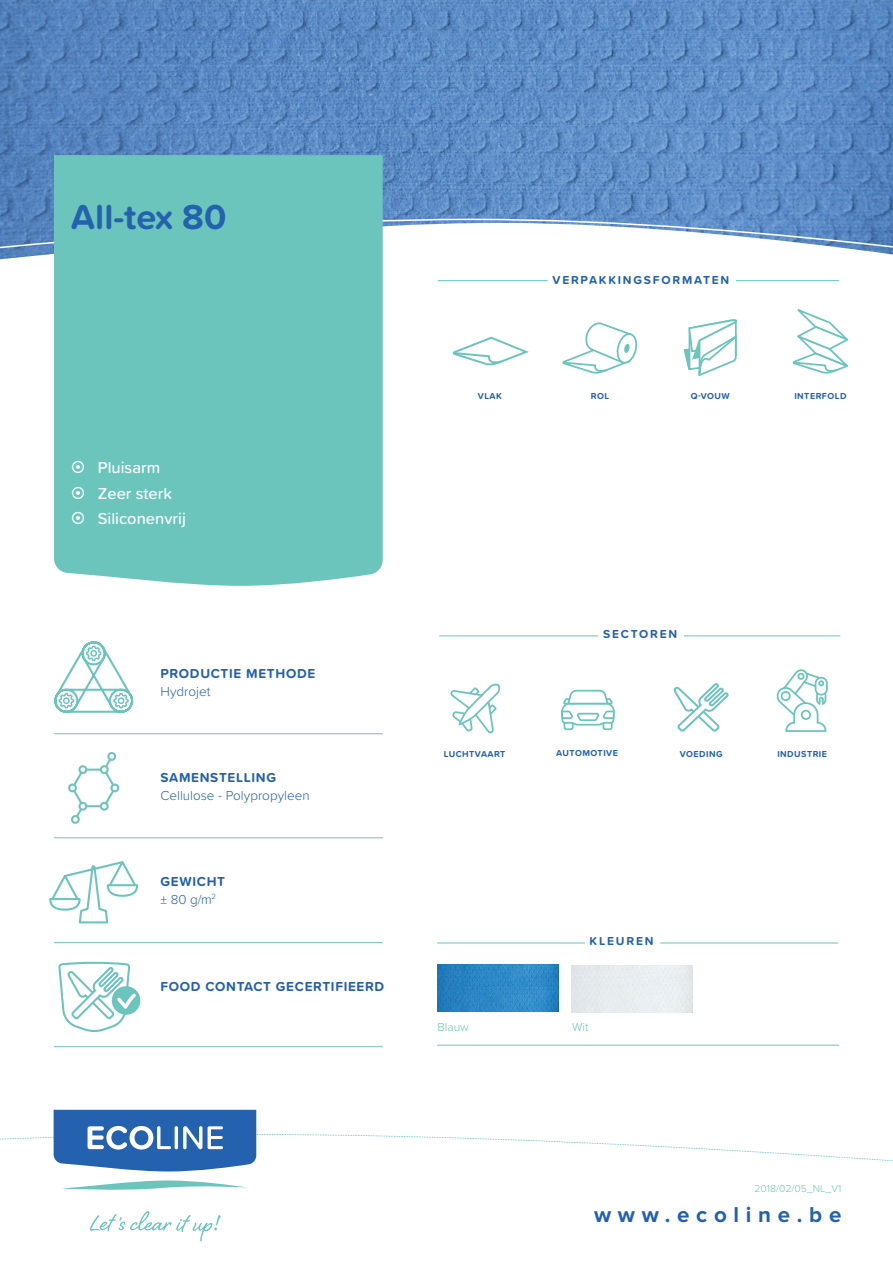
<style>
.page{position:relative;width:893px;height:1263px;background:#fff}
.page>*{position:absolute;margin:0;border:0;box-sizing:border-box;transform-origin:0 0}
.t1{font:700 36px "Proxima Soft";color:#2461ae}
.t2{font:700 22.35px "Proxima Nova";letter-spacing:.3em;color:#2461ae}
.t3{font:500 16.5px "Proxima Soft";color:#fff}
.t4{font:700 13.5px "Proxima Soft";letter-spacing:.05em;color:#2461ae}
.t5{font:300 13.5px "Proxima Soft";color:#2461ae}
.t6{font:700 12px "Proxima Soft";letter-spacing:.15em;color:#2461ae}
.t7{font:300 12px "Proxima Soft";color:#6bc5bd}
.t8{font:300 10.5px "Proxima Soft";color:#6bc5bd}
.t9{font:700 9px "Proxima Soft";letter-spacing:.05em;color:#2461ae}
</style>
<div class="page">
<img style="left:0;top:0;width:893px;height:259px">
<img style="left:438px;top:964px;width:121px;height:48px">
<div style="left:571px;top:965px;width:122px;height:47px;background:#e7ecef"></div>
<div style="left:110px;top:783px;width:9px;height:9px;border:2px solid #6bc5bd;border-radius:50%"></div>
<div style="left:68px;top:783px;width:9px;height:9px;border:2px solid #6bc5bd;border-radius:50%"></div>
<svg style="left:69px;top:752px;width:49px;height:72px"></svg>
<div style="left:101px;top:803px;width:7px;height:7px;background:#fff;border-radius:50%"></div>
<div style="left:100px;top:802px;width:9px;height:9px;border:2px solid #6bc5bd;border-radius:50%"></div>
<div style="left:79px;top:766px;width:7px;height:7px;background:#fff;border-radius:50%"></div>
<div style="left:78px;top:765px;width:9px;height:9px;border:2px solid #6bc5bd;border-radius:50%"></div>
<div style="left:79px;top:803px;width:7px;height:7px;background:#fff;border-radius:50%"></div>
<div style="left:78px;top:802px;width:9px;height:9px;border:2px solid #6bc5bd;border-radius:50%"></div>
<svg style="left:49px;top:861px;width:90px;height:63px"></svg>
<div style="left:112px;top:986px;width:28px;height:29px;background:#6bc5bd;border-radius:50%"></div>
<svg style="left:58px;top:961px;width:81px;height:71px"></svg>
<svg style="left:450px;top:684px;width:51px;height:50px"></svg>
<svg style="left:561px;top:689px;width:54px;height:42px"></svg>
<svg style="left:54px;top:641px;width:80px;height:72px"></svg>
<svg style="left:673px;top:683px;width:56px;height:49px"></svg>
<svg style="left:562px;top:322px;width:76px;height:52px"></svg>
<svg style="left:792px;top:309px;width:56px;height:65px"></svg>
<svg style="left:683px;top:319px;width:54px;height:58px"></svg>
<svg style="left:452px;top:336px;width:77px;height:30px"></svg>
<svg style="left:776px;top:669px;width:52px;height:63px"></svg>
<div style="left:802px;top:711px;width:8px;height:8px;background:#fff;border-radius:50%"></div>
<div style="left:801px;top:710px;width:10px;height:10px;border:2px solid #6bc5bd;border-radius:50%"></div>
<svg style="left:0;top:218px;width:893px;height:33px"></svg>
<svg style="left:62px;top:1180px;width:185px;height:10px"></svg>
<svg style="left:0;top:1110px;width:893px;height:61px"></svg>
<svg style="left:90px;top:1211px;width:131px;height:30px"></svg>
<div style="left:54px;top:155px;width:329px;height:431px;background:#6bc5bd"></div>
<hr style="left:438px;top:280px;width:401px;height:1px;background:#6bc5bd">
<hr style="left:439px;top:635px;width:401px;height:1px;background:#6bc5bd">
<hr style="left:437px;top:1045px;width:402px;height:1px;background:#6bc5bd">
<hr style="left:54px;top:837px;width:329px;height:1px;background:#6bc5bd">
<hr style="left:54px;top:733px;width:329px;height:1px;background:#6bc5bd">
<hr style="left:54px;top:942px;width:329px;height:1px;background:#6bc5bd">
<hr style="left:54px;top:1046px;width:329px;height:1px;background:#6bc5bd">
<hr style="left:437px;top:943px;width:401px;height:1px;background:#6bc5bd">
<div style="left:548px;top:271px;width:188px;height:20px;background:#fff"></div>
<div style="left:598px;top:625px;width:86px;height:20px;background:#fff"></div>
<div style="left:585px;top:932px;width:75px;height:20px;background:#fff"></div>
<svg style="left:72px;top:461px;width:12px;height:12px"></svg>
<svg style="left:72px;top:486px;width:12px;height:12px"></svg>
<svg style="left:72px;top:512px;width:12px;height:12px"></svg>
<p class="t1" style="left:71px;top:190px;width:157px">All-tex 80</p>
<p class="t3" style="left:98px;top:455px;width:64px">Pluisarm</p>
<p class="t3" style="left:98px;top:481px;width:76px">Zeer sterk</p>
<p class="t3" style="left:98px;top:506px;width:90px">Siliconenvrij</p>
<p class="t4" style="left:161px;top:663px;width:156px">PRODUCTIE METHODE</p>
<p class="t5" style="left:161px;top:681px;width:51px">Hydrojet</p>
<p class="t4" style="left:161px;top:767px;width:117px">SAMENSTELLING</p>
<p class="t5" style="left:161px;top:785px;width:151px">Cellulose - Polypropyleen</p>
<p class="t4" style="left:161px;top:871px;width:66px">GEWICHT</p>
<p class="t5" style="left:161px;top:889px;width:57px">± 80 g/m<sup>2</sup></p>
<p class="t4" style="left:161px;top:976px;width:225px">FOOD CONTACT GECERTIFIEERD</p>
<p class="t9" style="left:478px;top:389px;width:25px">VLAK</p>
<p class="t6" style="left:552px;top:271px;width:178px">VERPAKKINGSFORMATEN</p>
<p class="t9" style="left:591px;top:389px;width:20px">ROL</p>
<p class="t9" style="left:691px;top:389px;width:41px">Q-VOUW</p>
<p class="t9" style="left:794px;top:389px;width:54px">INTERFOLD</p>
<p class="t9" style="left:444px;top:747px;width:63px">LUCHTVAART</p>
<p class="t6" style="left:603px;top:625px;width:76px">SECTOREN</p>
<p class="t9" style="left:556px;top:746px;width:63px">AUTOMOTIVE</p>
<p class="t9" style="left:680px;top:747px;width:44px">VOEDING</p>
<p class="t9" style="left:777px;top:747px;width:51px">INDUSTRIE</p>
<p class="t6" style="left:590px;top:932px;width:65px">KLEUREN</p>
<p class="t7" style="left:438px;top:1018px;width:33px">Blauw</p>
<p class="t7" style="left:572px;top:1018px;width:18px">Wit</p>
<p class="t8" style="left:754px;top:1180px;width:89px">2018/02/05_NL_V1</p>
<p class="t2" style="left:594px;top:1204px;width:249px">www.ecoline.be</p>
</div>
